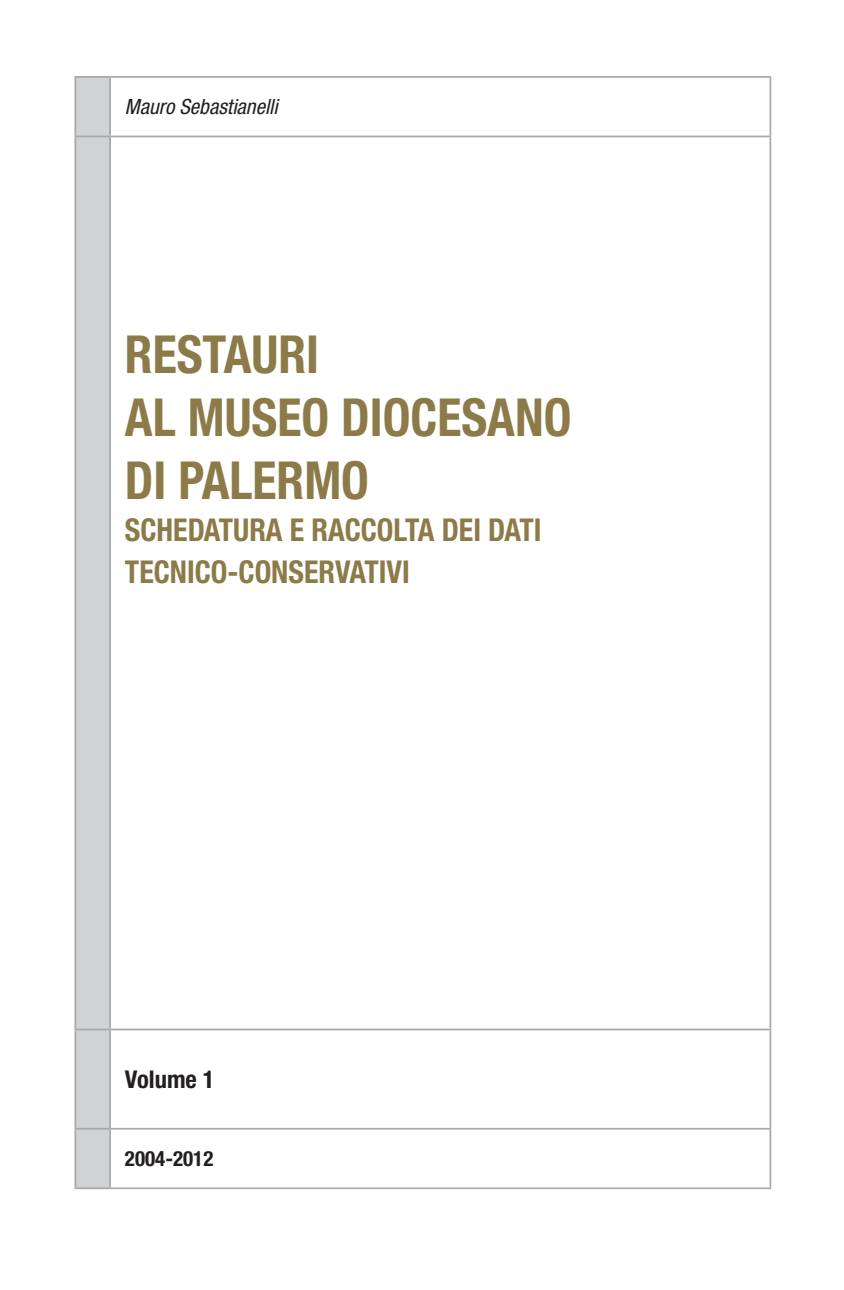
<style>
.page{position:relative;width:844px;height:1290px;background:#fff}
.page>*{position:absolute;margin:0;border:0;box-sizing:border-box;transform-origin:0 0}
.t1{font:700 condensed 52.5px/63px "Helvetica Neue LT Std";color:#8c7b48;scale:.95 1}
.t2{font:700 condensed 31.5px/42px "Helvetica Neue LT Std";color:#8c7b48;scale:.95 1}
.t3{font:700 condensed 24.5px "Helvetica Neue LT Std";color:#231f20}
.t4{font:italic condensed 21px "Helvetica Neue LT Std";color:#231f20}
.t5{font:700 condensed 21px "Helvetica Neue LT Std";color:#231f20}
</style>
<div class="page">
<svg style="left:76px;top:78px;width:33px;height:1109px;background:#d0d1d3"></svg>
<hr style="left:74px;top:76px;width:36px;height:2px;background:#a8a9ad">
<hr style="left:74px;top:78px;width:2px;height:58px;background:#a8a9ad">
<hr style="left:110px;top:76px;width:661px;height:2px;background:#a8a9ad">
<hr style="left:109px;top:78px;width:2px;height:58px;background:#a8a9ad">
<hr style="left:769px;top:78px;width:2px;height:58px;background:#a8a9ad">
<hr style="left:74px;top:136px;width:36px;height:1px;background:#a8a9ad">
<hr style="left:74px;top:137px;width:2px;height:891px;background:#a8a9ad">
<hr style="left:110px;top:136px;width:661px;height:1px;background:#a8a9ad">
<hr style="left:109px;top:137px;width:2px;height:891px;background:#a8a9ad">
<hr style="left:769px;top:137px;width:2px;height:891px;background:#a8a9ad">
<hr style="left:74px;top:1028px;width:36px;height:2px;background:#a8a9ad">
<hr style="left:74px;top:1030px;width:2px;height:98px;background:#a8a9ad">
<hr style="left:110px;top:1028px;width:661px;height:2px;background:#a8a9ad">
<hr style="left:109px;top:1030px;width:2px;height:98px;background:#a8a9ad">
<hr style="left:769px;top:1030px;width:2px;height:98px;background:#a8a9ad">
<hr style="left:74px;top:1128px;width:36px;height:1px;background:#a8a9ad">
<hr style="left:74px;top:1129px;width:2px;height:58px;background:#a8a9ad">
<hr style="left:110px;top:1128px;width:661px;height:1px;background:#a8a9ad">
<hr style="left:109px;top:1129px;width:2px;height:58px;background:#a8a9ad">
<hr style="left:769px;top:1129px;width:2px;height:58px;background:#a8a9ad">
<hr style="left:74px;top:1187px;width:36px;height:2px;background:#a8a9ad">
<hr style="left:110px;top:1187px;width:661px;height:2px;background:#a8a9ad">
<p class="t4" style="left:125px;top:95px;width:154px">Mauro Sebastianelli</p>
<h1 class="t1" style="left:125px;top:322px;width:471px">RESTAURI<br>AL MUSEO DIOCESANO<br>DI PALERMO</h1>
<p class="t2" style="left:125px;top:508px;width:440px">SCHEDATURA E RACCOLTA DEI DATI<br>TECNICO-CONSERVATIVI</p>
<p class="t3" style="left:125px;top:1064px;width:91px">Volume 1</p>
<p class="t5" style="left:125px;top:1146px;width:90px">2004-2012</p>
</div>
